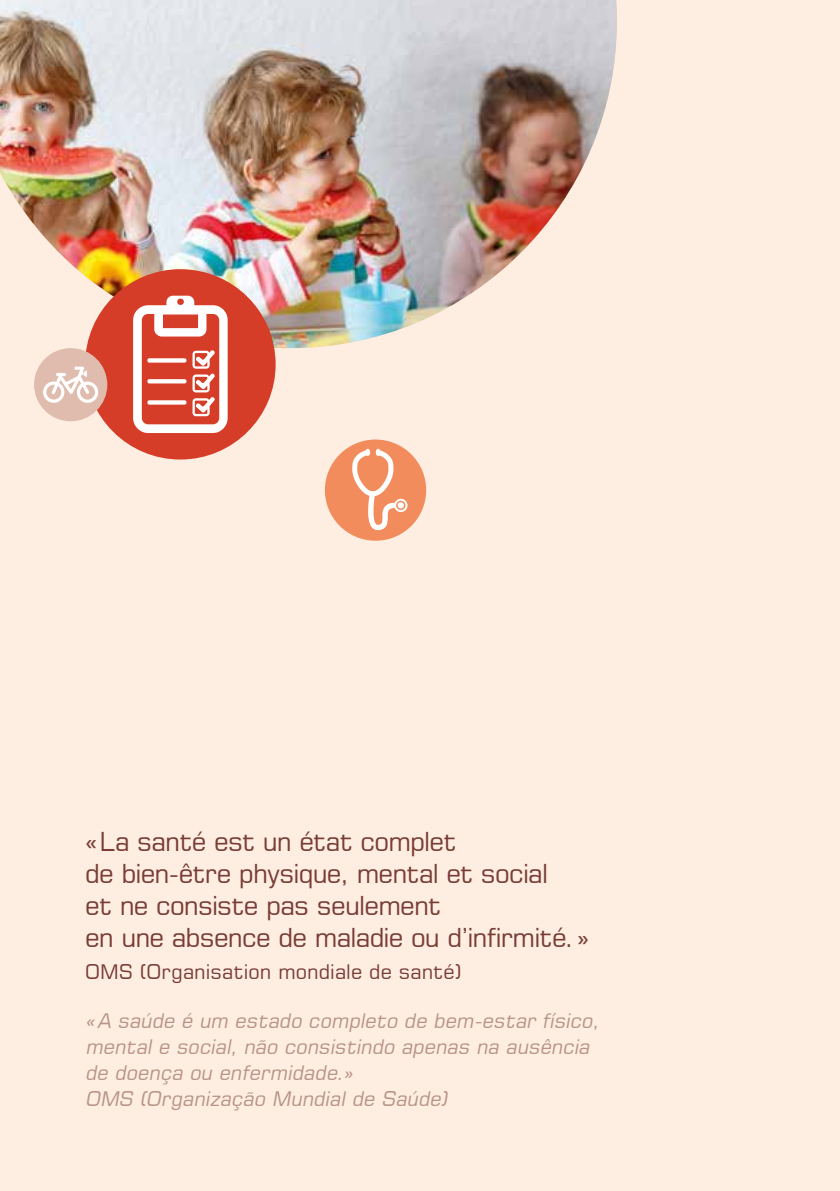
<style>
.page{position:relative;width:840px;height:1191px;background:#fff}
.page>*{position:absolute;margin:0;border:0;box-sizing:border-box;transform-origin:0 0}
.t1{font:26px/32px "Square 721 BT";letter-spacing:-.03em;color:#793d35}
.t2{font:italic 20px/26px "Square 721 BT";color:#b89488}
.t3{font:20px "Square 721 BT";letter-spacing:.005em;color:#793d35}
</style>
<div class="page">
<div style="left:0;top:0;width:839px;height:1191px;background:#feeee2"></div>
<img style="left:0;top:0;width:616px;height:348px">
<div style="left:85px;top:269px;width:190px;height:190px;background:#d63d28;border-radius:50%"></div>
<svg style="left:133px;top:296px;width:94px;height:137px"></svg>
<div style="left:34px;top:348px;width:73px;height:73px;background:#dfbcae;border-radius:50%"></div>
<svg style="left:43px;top:367px;width:55px;height:36px"></svg>
<div style="left:325px;top:439px;width:101px;height:102px;background:#f28c5c;border-radius:50%"></div>
<svg style="left:352px;top:449px;width:55px;height:81px"></svg>
<h1 class="t1" style="left:85px;top:825px;width:505px">«La santé est un état complet<br>de bien-être physique, mental et social<br>et ne consiste pas seulement<br>en une absence de maladie ou d’infirmité.»</h1>
<p class="t3" style="left:85px;top:959px;width:378px">OMS (Organisation mondiale de santé)</p>
<p class="t2" style="left:85px;top:1007px;width:519px">«A saúde é um estado completo de bem-estar físico, mental e social, não consistindo apenas na ausência de doença ou enfermidade.»<br>OMS (Organização Mundial de Saúde)</p>
</div>
